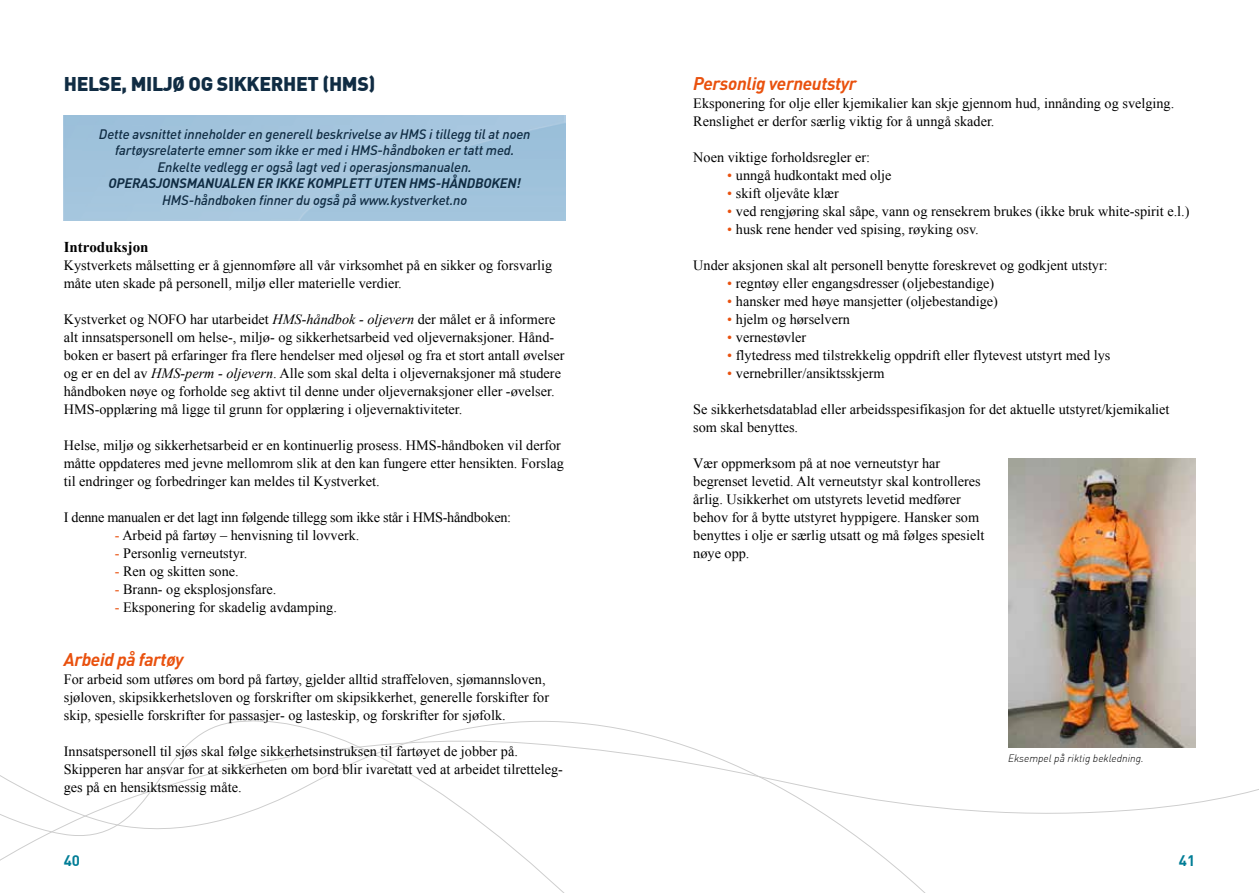
<style>
.page{position:relative;width:1259px;height:893px;background:#fff}
.page>*{position:absolute;margin:0;border:0;box-sizing:border-box;transform-origin:0 0}
.t1{font:900 19.5px "DIN";letter-spacing:-.02em;color:#102c43}
.t2{font:italic 700 18px "DIN";letter-spacing:-.02em;color:#e9510e}
.t3{font:700 15px "Times New Roman";color:#000}
.t4{font:700 15px "DIN";color:#007d96}
.t5{font:14.25px/18px "Times New Roman";color:#000}
.t6{font:14.25px "Times New Roman";letter-spacing:-.02em;color:#000}
.t7{font:italic 500 13.5px/16.5px "DIN";letter-spacing:-.01em;color:#102c43;text-align:center}
.t8{font:italic 700 13.5px "DIN";letter-spacing:-.01em;color:#102c43}
.t9{font:italic 300 10.5px "DIN";color:#000}
.s1{font-style:italic}
.s2{color:#e9510e}
</style>
<div class="page">
<svg style="left:0;top:720px;width:938px;height:173px"></svg>
<img style="left:1008px;top:458px;width:187px;height:289px">
<h1 class="t1" style="left:64px;top:71px;width:313px">HELSE, MILJØ OG SIKKERHET (HMS)</h1>
<p class="t7" style="left:99px;top:125px;width:433px">Dette avsnittet inneholder en generell beskrivelse av HMS i tillegg til at noen fartøysrelaterte emner som ikke er med i HMS-håndboken er tatt med.<br>Enkelte vedlegg er også lagt ved i operasjonsmanualen.</p>
<p class="t8" style="left:108px;top:175px;width:414px">OPERASJONSMANUALEN ER IKKE KOMPLETT UTEN HMS-HÅNDBOKEN!</p>
<p class="t7" style="left:162px;top:191px;width:307px">HMS-håndboken finner du også på www.kystverket.no</p>
<p class="t3" style="left:64px;top:237px;width:86px">Introduksjon</p>
<p class="t5" style="left:64px;top:256px;width:490px">Kystverkets målsetting er å gjennomføre all vår virksomhet på en sikker og forsvarlig måte uten skade på personell, miljø eller materielle verdier.</p>
<p class="t5" style="left:64px;top:310px;width:502px">Kystverket og NOFO har utarbeidet <span class="s1">HMS-håndbok - oljevern</span> der målet er å informere alt innsatspersonell om helse-, miljø- og sikkerhetsarbeid ved oljevernaksjoner. Hånd&shy;boken er basert på erfaringer fra flere hendelser med oljesøl og fra et stort antall øvelser og er en del av <span class="s1">HMS-perm - oljevern</span>. Alle som skal delta i oljevernaksjoner må studere håndboken nøye og forholde seg aktivt til denne under oljevernaksjoner eller -øvelser.<br>HMS-opplæring må ligge til grunn for opplæring i oljevernaktiviteter.</p>
<p class="t5" style="left:64px;top:436px;width:501px">Helse, miljø og sikkerhetsarbeid er en kontinuerlig prosess. HMS-håndboken vil derfor måtte oppdateres med jevne mellomrom slik at den kan fungere etter hensikten. Forslag til endringer og forbedringer kan meldes til Kystverket.</p>
<p class="t6" style="left:64px;top:508px;width:449px">I denne manualen er det lagt inn følgende tillegg som ikke står i HMS-håndboken:</p>
<p class="t5" style="left:115px;top:526px;width:246px"><span class="s2">-</span> Arbeid på fartøy – henvisning til lovverk.</p>
<p class="t5" style="left:115px;top:544px;width:134px"><span class="s2">-</span> Personlig verneutstyr.</p>
<p class="t5" style="left:115px;top:562px;width:125px"><span class="s2">-</span> Ren og skitten sone.</p>
<p class="t5" style="left:115px;top:580px;width:163px"><span class="s2">-</span> Brann- og eksplosjonsfare.</p>
<p class="t5" style="left:115px;top:598px;width:224px"><span class="s2">-</span> Eksponering for skadelig avdamping.</p>
<p class="t2" style="left:64px;top:648px;width:121px">Arbeid på fartøy</p>
<p class="t5" style="left:64px;top:670px;width:487px">For arbeid som utføres om bord på fartøy, gjelder alltid straffeloven, sjømannsloven, sjøloven, skipsikkerhetsloven og forskrifter om skipsikkerhet, generelle forskifter for skip, spesielle forskrifter for passasjer- og lasteskip, og forskrifter for sjøfolk.</p>
<p class="t5" style="left:64px;top:742px;width:500px">Innsatspersonell til sjøs skal følge sikkerhetsinstruksen til fartøyet de jobber på.<br>Skipperen har ansvar for at sikkerheten om bord blir ivaretatt ved at arbeidet tilretteleg&shy;ges på en hensiktsmessig måte.</p>
<p class="t2" style="left:693px;top:72px;width:165px">Personlig verneutstyr</p>
<p class="t5" style="left:693px;top:94px;width:482px">Eksponering for olje eller kjemikalier kan skje gjennom hud, innånding og svelging.<br>Renslighet er derfor særlig viktig for å unngå skader.</p>
<p class="t5" style="left:693px;top:148px;width:178px">Noen viktige forholdsregler er:</p>
<p class="t5" style="left:727px;top:166px;width:166px"><span class="s2">•</span> unngå hudkontakt med olje</p>
<p class="t5" style="left:727px;top:184px;width:113px"><span class="s2">•</span> skift oljevåte klær</p>
<p class="t5" style="left:727px;top:202px;width:464px"><span class="s2">•</span> ved rengjøring skal såpe, vann og rensekrem brukes (ikke bruk white-spirit e.l.)</p>
<p class="t5" style="left:727px;top:220px;width:253px"><span class="s2">•</span> husk rene hender ved spising, røyking osv.</p>
<p class="t5" style="left:693px;top:256px;width:416px">Under aksjonen skal alt personell benytte foreskrevet og godkjent utstyr:</p>
<p class="t5" style="left:727px;top:274px;width:268px"><span class="s2">•</span> regntøy eller engangsdresser (oljebestandige)</p>
<p class="t5" style="left:727px;top:292px;width:272px"><span class="s2">•</span> hansker med høye mansjetter (oljebestandige)</p>
<p class="t5" style="left:727px;top:310px;width:124px"><span class="s2">•</span> hjelm og hørselvern</p>
<p class="t5" style="left:727px;top:328px;width:80px"><span class="s2">•</span> vernestøvler</p>
<p class="t5" style="left:727px;top:346px;width:384px"><span class="s2">•</span> flytedress med tilstrekkelig oppdrift eller flytevest utstyrt med lys</p>
<p class="t5" style="left:727px;top:364px;width:159px"><span class="s2">•</span> vernebriller/ansiktsskjerm</p>
<p class="t5" style="left:693px;top:400px;width:478px">Se sikkerhetsdatablad eller arbeidsspesifikasjon for det aktuelle utstyret/kjemikaliet som skal benyttes.</p>
<p class="t5" style="left:693px;top:454px;width:292px">Vær oppmerksom på at noe verneutstyr har begrenset levetid. Alt verneutstyr skal kontrolleres årlig. Usikkerhet om utstyrets levetid medfører behov for å bytte utstyret hyppigere. Hansker som benyttes i olje er særlig utsatt og må følges spesielt nøye opp.</p>
<p class="t9" style="left:1008px;top:752px;width:137px">Eksempel på riktig bekledning.</p>
<p class="t4" style="left:64px;top:851px;width:18px">40</p>
<p class="t4" style="left:1179px;top:851px;width:18px">41</p>
</div>
